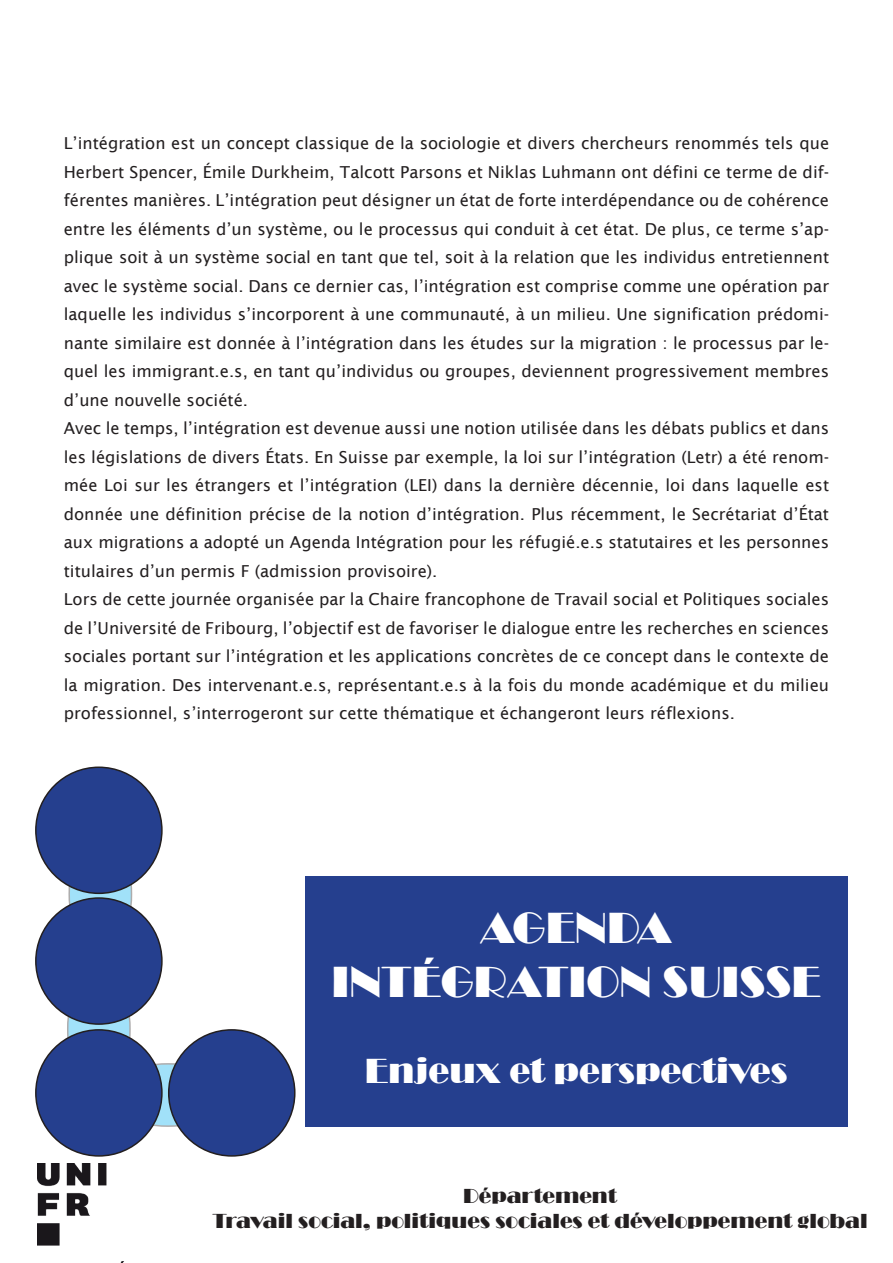
<style>
.page{position:relative;width:893px;height:1263px;background:#fff}
.page>*{position:absolute;margin:0;border:0;box-sizing:border-box;transform-origin:0 0}
.t1{font:45px "Broadway";color:#fff}
.t2{font:36px "Broadway";color:#fff}
.t3{font:21px/25.2px "Broadway";color:#231f20;text-align:center}
.t4{font:16.5px/28.5px "Lucida Sans";color:#231f20;text-align:justify}
</style>
<div class="page">
<img style="left:38px;top:1163px;width:86px;height:100px">
<div style="left:305px;top:876px;width:542px;height:251px;background:#253f8e"></div>
<svg style="left:69px;top:831px;width:62px;height:126px"></svg>
<svg style="left:68px;top:966px;width:62px;height:126px"></svg>
<svg style="left:105px;top:1064px;width:126px;height:62px"></svg>
<div style="left:36px;top:767px;width:126px;height:126px;background:#253f8e;border-radius:50%"></div>
<div style="left:36px;top:898px;width:126px;height:126px;background:#253f8e;border-radius:50%"></div>
<div style="left:36px;top:1030px;width:126px;height:126px;background:#253f8e;border-radius:50%"></div>
<div style="left:169px;top:1030px;width:126px;height:126px;background:#253f8e;border-radius:50%"></div>
<p class="t4" style="left:64px;top:129px;width:767px">L’intégration est un concept classique de la sociologie et divers chercheurs renommés tels que Herbert Spencer, Émile Durkheim, Talcott Parsons et Niklas Luhmann ont défini ce terme de dif&shy;férentes manières. L’intégration peut désigner un état de forte interdépendance ou de cohérence entre les éléments d’un système, ou le processus qui conduit à cet état. De plus, ce terme s’ap&shy;plique soit à un système social en tant que tel, soit à la relation que les individus entretiennent avec le système social. Dans ce dernier cas, l’intégration est comprise comme une opération par laquelle les individus s’incorporent à une communauté, à un milieu. Une signification prédomi&shy;nante similaire est donnée à l’intégration dans les études sur la migration : le processus par le&shy;quel les immigrant.e.s, en tant qu’individus ou groupes, deviennent progressivement membres d’une nouvelle société.</p>
<p class="t4" style="left:64px;top:414px;width:767px">Avec le temps, l’intégration est devenue aussi une notion utilisée dans les débats publics et dans les législations de divers États. En Suisse par exemple, la loi sur l’intégration (Letr) a été renom&shy;mée Loi sur les étrangers et l’intégration (LEI) dans la dernière décennie, loi dans laquelle est donnée une définition précise de la notion d’intégration. Plus récemment, le Secrétariat d’État aux migrations a adopté un Agenda Intégration pour les réfugié.e.s statutaires et les personnes titulaires d’un permis F (admission provisoire).</p>
<p class="t4" style="left:64px;top:585px;width:767px">Lors de cette journée organisée par la Chaire francophone de Travail social et Politiques sociales de l’Université de Fribourg, l’objectif est de favoriser le dialogue entre les recherches en sciences sociales portant sur l’intégration et les applications concrètes de ce concept dans le contexte de la migration. Des intervenant.e.s, représentant.e.s à la fois du monde académique et du milieu professionnel, s’interrogeront sur cette thématique et échangeront leurs réflexions.</p>
<p class="t1" style="left:481px;top:902px;width:193px">AGENDA</p>
<p class="t1" style="left:331px;top:956px;width:491px">INTÉGRATION SUISSE</p>
<p class="t2" style="left:365px;top:1050px;width:424px">Enjeux et perspectives</p>
<p class="t3" style="left:212px;top:1183px;width:657px">Département<br>Travail social, politiques sociales et développement global</p>
</div>
